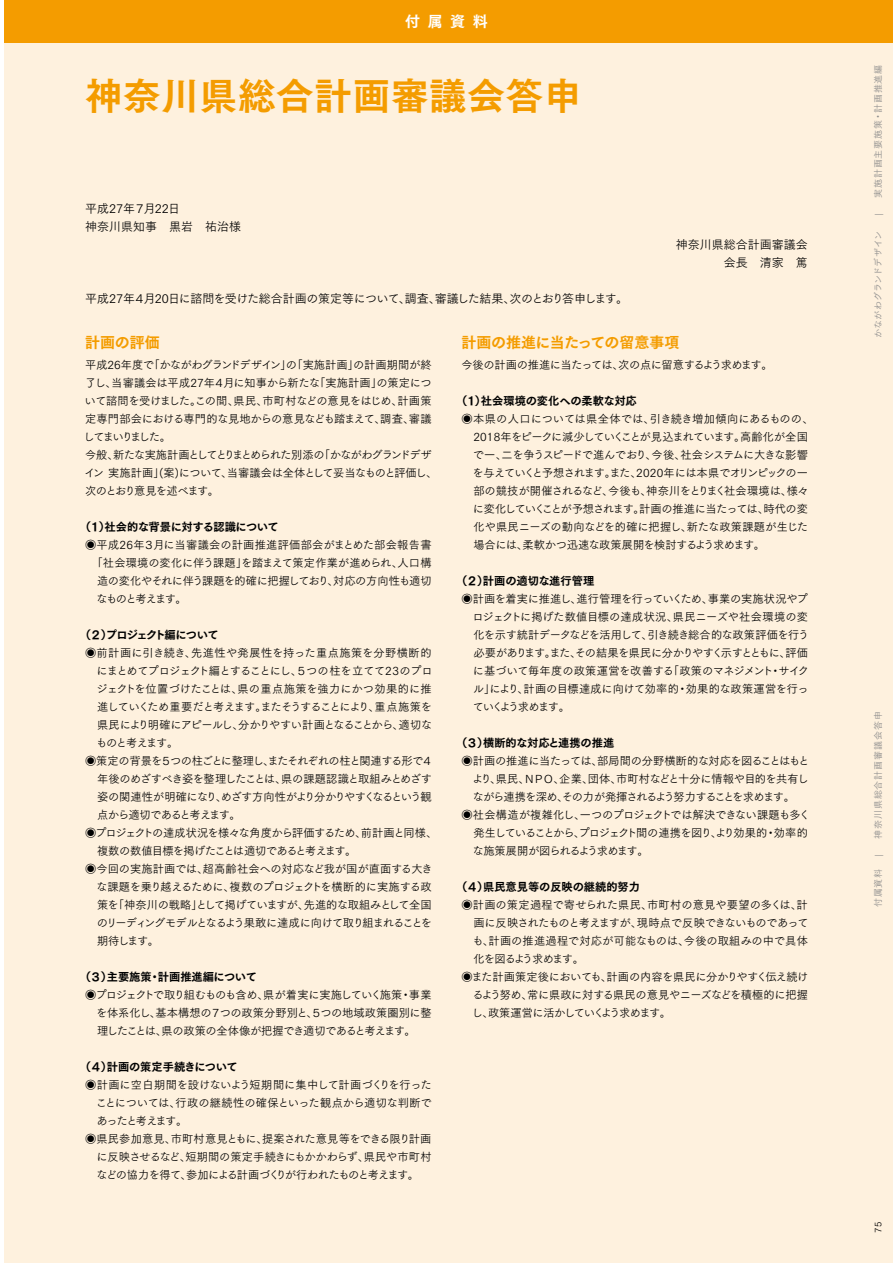
<style>
.page{position:relative;width:893px;height:1263px;background:#fff}
.page>*{position:absolute;margin:0;border:0;box-sizing:border-box;transform-origin:0 0}
.t1{font:37.5px "Tsuku Go Pro E";letter-spacing:.02em;color:#f49c00}
.t2{font:15px "Tsuku Go Pro E";letter-spacing:-.01em;color:#f49c00}
.t3{font:15px "Tsuku Go Pro E";color:#fff}
.t4{font:12px "Tsuku Go Pro R";letter-spacing:-.04em;color:#000}
.t5{font:12px/18px "Tsuku Go Pro R";color:#000}
.t6{font:11.25px/18px "Tsuku Go Pro R";letter-spacing:-.045em;color:#000}
.t7{font:11.25px "Tsuku Go Pro R";letter-spacing:-.08em;color:#000}
.t8{font:11.25px "Tsuku Go Pro R";letter-spacing:-.01em;color:#000}
.t9{font:11.25px "Tsuku Go Pro E";letter-spacing:-.01em;color:#000}
.t10{font:11.25px "Tsuku Go Pro R";letter-spacing:-.095em;color:#000}
.t11{font:11.25px "Tsuku Go Pro R";letter-spacing:-.015em;color:#000}
.t12{font:11.25px "Tsuku Go Pro R";letter-spacing:.005em;color:#000}
.t13{font:11.25px "Tsuku Go Pro R";letter-spacing:-.065em;color:#000}
.t14{font:11.25px "Tsuku Go Pro R";letter-spacing:-.085em;color:#000}
.t15{font:11.25px "Tsuku Go Pro R";letter-spacing:-.005em;color:#000}
.t16{font:11.25px "Tsuku Go Pro R";letter-spacing:-.025em;color:#000}
.t17{font:11.25px "Tsuku Go Pro R";letter-spacing:.025em;color:#000}
.t18{font:11.25px "Tsuku Go Pro R";letter-spacing:-.09em;color:#000}
.t19{font:11.25px "Tsuku Go Pro R";letter-spacing:.035em;color:#000}
.t20{font:11.25px "Tsuku Go Pro R";color:#000}
.t21{font:11.25px "Tsuku Go Pro R";letter-spacing:-.11em;color:#000}
.t22{font:11.25px "Tsuku Go Pro R";letter-spacing:-.07em;color:#000}
.t23{font:11.25px "Tsuku Go Pro E";letter-spacing:-.04em;color:#000}
.t24{font:11.25px "Tsuku Go Pro R";letter-spacing:-.13em;color:#000}
.t25{font:11.25px "Tsuku Go Pro R";letter-spacing:-.1em;color:#000}
.t26{font:11.25px "Tsuku Go Pro E";letter-spacing:-.07em;color:#000}
.t27{font:11.25px "Tsuku Go Pro R";letter-spacing:-.115em;color:#000}
.t28{font:9px "Tsuku Go Pro R";letter-spacing:.1em;color:#898989}
.t29{font:9px "Tsuku Go Pro R";letter-spacing:.01em;color:#898989}
.t30{font:9px "Tsuku Go Pro R";color:#000}
</style>
<div class="page">
<div style="left:0;top:1px;width:893px;height:1262px;background:#fef1de"></div>
<div style="left:0;top:0;width:893px;height:43px;background:#f49c00"></div>
<hr style="left:0;top:0;width:4px;height:1263px;background:#fff">
<h2 class="t3" style="left:405px;top:8px;width:84px">付属資料</h2>
<h1 class="t1" style="left:85px;top:62px;width:498px">神奈川県総合計画審議会答申</h1>
<p class="t5" style="left:85px;top:198px;width:157px">平成27年７月22日<br>神奈川県知事　黒岩　祐治様</p>
<p class="t4" style="left:85px;top:289px;width:545px">平成27年４月20日に諮問を受けた総合計画の策定等について、調査、審議した結果、次のとおり答申します。</p>
<p class="t5" style="left:676px;top:234px;width:134px;text-align:right">神奈川県総合計画審議会会長　清家　篤</p>
<h2 class="t2" style="left:85px;top:329px;width:76px">計画の評価</h2>
<p class="t6" style="left:84px;top:354px;width:355px">平成26年度で「かながわグランドデザイン」の「実施計画」の計画期間が終了し、当審議会は平成27年４月に知事から新たな「実施計画」の策定について諮問を受けました。この間、県民、市町村などの意見をはじめ、計画策定専門部会における専門的な見地からの意見なども踏まえて、調査、審議してまいりました。<br>今般、新たな実施計画としてとりまとめられた別添の「かながわグランドデザイン実施計画」(案)について、当審議会は全体として妥当なものと評価し、次のとおり意見を述べます。</p>
<p class="t23" style="left:80px;top:516px;width:200px">（１）社会的な背景に対する認識について</p>
<p class="t17" style="left:85px;top:535px;width:348px">◉平成26年３月に当審議会の計画推進評価部会がまとめた部会報告書</p>
<p class="t8" style="left:91px;top:553px;width:342px">「社会環境の変化に伴う課題」を踏まえて策定作業が進められ、人口構</p>
<p class="t6" style="left:97px;top:570px;width:336px">造の変化やそれに伴う課題を的確に把握しており、対応の方向性も適切</p>
<p class="t24" style="left:96px;top:589px;width:92px">なものと考えます。</p>
<p class="t26" style="left:80px;top:624px;width:140px">（２）プロジェクト編について</p>
<p class="t19" style="left:85px;top:643px;width:348px">◉前計画に引き続き、先進性や発展性を持った重点施策を分野横断的</p>
<p class="t6" style="left:97px;top:660px;width:337px">にまとめてプロジェクト編とすることにし、５つの柱を立てて23のプロ</p>
<p class="t20" style="left:97px;top:679px;width:336px">ジェクトを位置づけたことは、県の重点施策を強力にかつ効果的に推</p>
<p class="t7" style="left:97px;top:697px;width:337px">進していくため重要だと考えます。またそうすることにより、重点施策を</p>
<p class="t7" style="left:97px;top:715px;width:336px">県民により明確にアピールし、分かりやすい計画となることから、適切な</p>
<p class="t27" style="left:96px;top:733px;width:84px">ものと考えます。</p>
<p class="t7" style="left:85px;top:751px;width:350px">◉策定の背景を５つの柱ごとに整理し、またそれぞれの柱と関連する形で４</p>
<p class="t6" style="left:97px;top:768px;width:336px">年後のめざすべき姿を整理したことは、県の課題認識と取組みとめざす</p>
<p class="t14" style="left:97px;top:787px;width:336px">姿の関連性が明確になり、めざす方向性がより分かりやすくなるという観</p>
<p class="t10" style="left:97px;top:805px;width:145px">点から適切であると考えます。</p>
<p class="t13" style="left:85px;top:823px;width:354px">◉プロジェクトの達成状況を様々な角度から評価するため、前計画と同様、</p>
<p class="t22" style="left:97px;top:841px;width:261px">複数の数値目標を掲げたことは適切であると考えます。</p>
<p class="t11" style="left:85px;top:859px;width:349px">◉今回の実施計画では、超高齢社会への対応など我が国が直面する大き</p>
<p class="t6" style="left:96px;top:876px;width:337px">な課題を乗り越えるために、複数のプロジェクトを横断的に実施する政</p>
<p class="t6" style="left:97px;top:894px;width:336px">策を「神奈川の戦略」として掲げていますが、先進的な取組みとして全国</p>
<p class="t10" style="left:97px;top:913px;width:337px">のリーディングモデルとなるよう果敢に達成に向けて取り組まれることを</p>
<p class="t6" style="left:97px;top:930px;width:63px">期待します。</p>
<p class="t9" style="left:80px;top:966px;width:178px">（３）主要施策・計画推進編について</p>
<p class="t6" style="left:96px;top:984px;width:337px;text-align:justify;text-indent:-11px">◉プロジェクトで取り組むものも含め、県が着実に実施していく施策・事業を体系化し、基本構想の７つの政策分野別と、５つの地域政策圏別に整理したことは、県の政策の全体像が把握でき適切であると考えます。</p>
<p class="t9" style="left:80px;top:1056px;width:159px">（４）計画の策定手続きについて</p>
<p class="t8" style="left:85px;top:1075px;width:348px">◉計画に空白期間を設けないよう短期間に集中して計画づくりを行った</p>
<p class="t8" style="left:96px;top:1093px;width:337px">ことについては、行政の継続性の確保といった観点から適切な判断で</p>
<p class="t24" style="left:96px;top:1111px;width:92px">あったと考えます。</p>
<p class="t15" style="left:85px;top:1129px;width:348px">◉県民参加意見、市町村意見ともに、提案された意見等をできる限り計画</p>
<p class="t11" style="left:97px;top:1147px;width:336px">に反映させるなど、短期間の策定手続きにもかかわらず、県民や市町村</p>
<p class="t7" style="left:96px;top:1165px;width:324px">などの協力を得て、参加による計画づくりが行われたものと考えます。</p>
<h2 class="t2" style="left:461px;top:329px;width:220px">計画の推進に当たっての留意事項</h2>
<p class="t6" style="left:461px;top:354px;width:313px">今後の計画の推進に当たっては、次の点に留意するよう求めます。</p>
<p class="t9" style="left:456px;top:390px;width:193px">（１）社会環境の変化への柔軟な対応　</p>
<p class="t6" style="left:473px;top:408px;width:342px;text-indent:-11px">◉本県の人口については県全体では、引き続き増加傾向にあるものの、2018年をピークに減少していくことが見込まれています。高齢化が全国で一、二を争うスピードで進んでおり、今後、社会システムに大きな影響を与えていくと予想されます。また、2020年には本県でオリンピックの一部の競技が開催されるなど、今後も、神奈川をとりまく社会環境は、様々に変化していくことが予想されます。計画の推進に当たっては、時代の変化や県民ニーズの動向などを的確に把握し、新たな政策課題が生じた場合には、柔軟かつ迅速な政策展開を検討するよう求めます。</p>
<p class="t9" style="left:456px;top:570px;width:139px">（２）計画の適切な進行管理</p>
<p class="t6" style="left:472px;top:588px;width:338px;text-align:justify;text-indent:-11px">◉計画を着実に推進し、進行管理を行っていくため、事業の実施状況やプロジェクトに掲げた数値目標の達成状況、県民ニーズや社会環境の変化を示す統計データなどを活用して、引き続き総合的な政策評価を行う必要があります。また、その結果を県民に分かりやすく示すとともに、評価に基づいて毎年度の政策運営を改善する「政策のマネジメント・サイクル」により、計画の目標達成に向けて効率的・効果的な政策運営を行っていくよう求めます。</p>
<p class="t9" style="left:456px;top:732px;width:159px">（３）横断的な対応と連携の推進</p>
<p class="t6" style="left:461px;top:750px;width:349px">◉計画の推進に当たっては、部局間の分野横断的な対応を図ることはもと</p>
<p class="t6" style="left:472px;top:768px;width:338px">より、県民、ＮＰＯ、企業、団体、市町村などと十分に情報や目的を共有し</p>
<p class="t18" style="left:473px;top:787px;width:324px">ながら連携を深め、その力が発揮されるよう努力することを求めます。</p>
<p class="t16" style="left:461px;top:805px;width:350px">◉社会構造が複雑化し、一つのプロジェクトでは解決できない課題も多く</p>
<p class="t10" style="left:473px;top:823px;width:336px">発生していることから、プロジェクト間の連携を図り、より効果的・効率的</p>
<p class="t25" style="left:473px;top:841px;width:178px">な施策展開が図られるよう求めます。</p>
<p class="t9" style="left:456px;top:876px;width:185px">（４）県民意見等の反映の継続的努力</p>
<p class="t12" style="left:461px;top:895px;width:348px">◉計画の策定過程で寄せられた県民、市町村の意見や要望の多くは、計</p>
<p class="t6" style="left:473px;top:912px;width:337px">画に反映されたものと考えますが、現時点で反映できないものであって</p>
<p class="t12" style="left:472px;top:931px;width:337px">も、計画の推進過程で対応が可能なものは、今後の取組みの中で具体</p>
<p class="t21" style="left:473px;top:949px;width:112px">化を図るよう求めます。</p>
<p class="t6" style="left:461px;top:966px;width:349px">◉また計画策定後においても、計画の内容を県民に分かりやすく伝え続け</p>
<p class="t6" style="left:472px;top:984px;width:337px">るよう努め、常に県政に対する県民の意見やニーズなどを積極的に把握</p>
<p class="t21" style="left:472px;top:1003px;width:201px">し、政策運営に活かしていくよう求めます。</p>
<p class="t28" style="left:871px;top:198px;width:135px;rotate:-90deg">実施計画主要施策・計画推進編</p>
<p class="t28" style="left:871px;top:216px;width:4px;rotate:-90deg">|</p>
<p class="t29" style="left:871px;top:338px;width:108px;rotate:-90deg">かながわグランドデザイン</p>
<p class="t28" style="left:871px;top:839px;width:129px;rotate:-90deg">神奈川県総合計画審議会答申</p>
<p class="t28" style="left:871px;top:857px;width:4px;rotate:-90deg">|</p>
<p class="t28" style="left:871px;top:907px;width:40px;rotate:-90deg">付属資料</p>
<p class="t30" style="left:871px;top:1233px;width:13px;rotate:-90deg">75</p>
</div>
